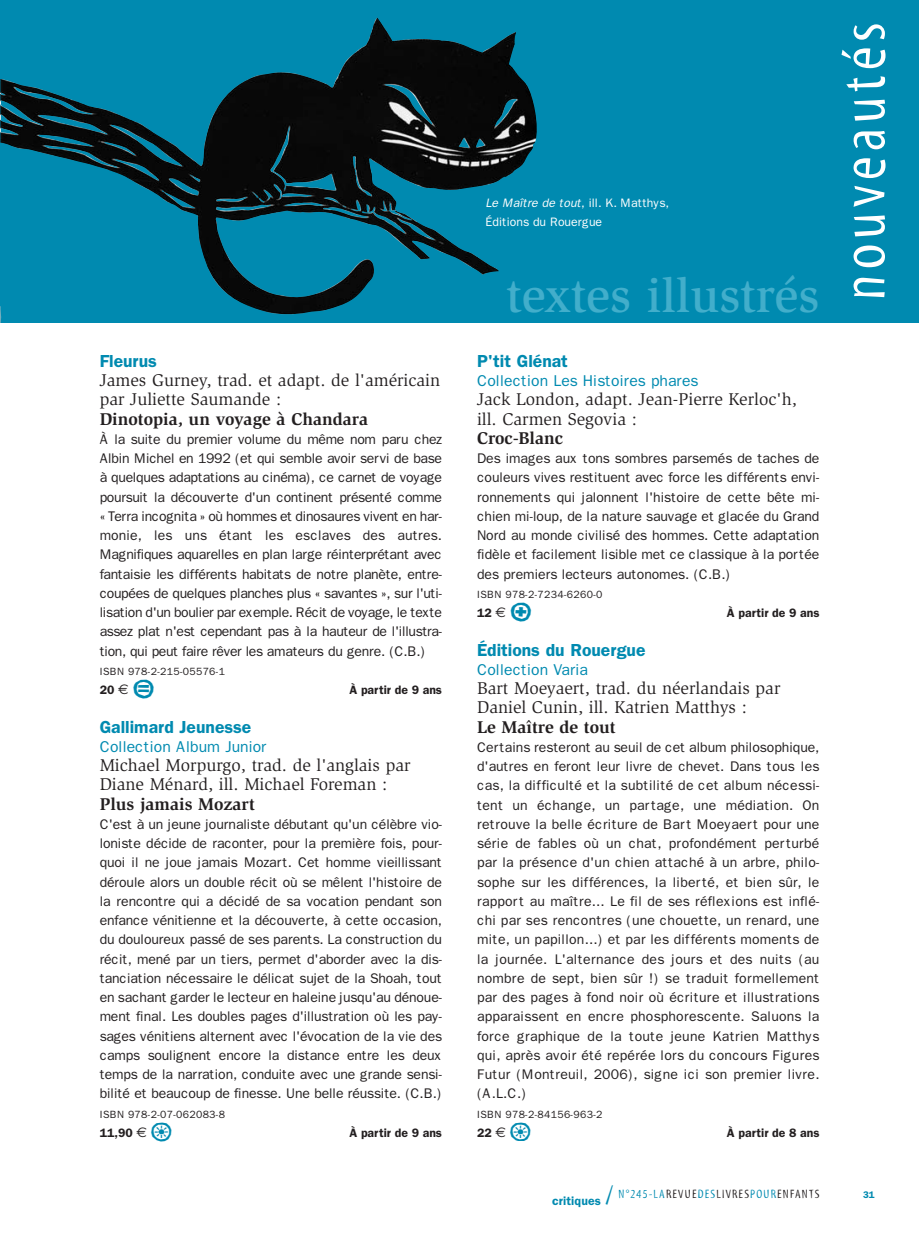
<style>
.page{position:relative;width:919px;height:1241px;background:#fff}
.page>*{position:absolute;margin:0;border:0;box-sizing:border-box;transform-origin:0 0}
.t1{font:63px "Myriad Tilt";letter-spacing:.08em;color:#fff}
.t2{font:500 49px "Slimbach";color:#42aecb}
.t3{font:35px "Ale Signs White LL";color:#008ab0}
.t4{font:17.5px/19.2px "Slimbach";color:#231f20}
.t5{font:700 17.5px "Slimbach";color:#231f20}
.t6{font:600 17.5px "Franklin Gothic";color:#008ab0}
.t7{font:15.75px "Franklin Gothic";color:#008ab0}
.t8{font:14px/19.2px "Franklin Gothic";letter-spacing:-.005em;color:#231f20;text-align:justify}
.t9{font:600 12.25px "Franklin Gothic";color:#231f20}
.t10{font:12.25px/19.2px "Franklin Gothic";letter-spacing:-.005em;color:#fff}
.t11{font:12.25px "Myriad Tilt";letter-spacing:.1em;color:#231f20}
.t12{font:10.5px "Franklin Gothic";letter-spacing:.03em;color:#231f20}
.t13{font:600 9.62px "Franklin Gothic";color:#008ab0}
.s1{font-family:"Euro Sans";font-weight:400;font-size:14px}
.s2{font-style:italic}
.s3{font-family:"Franklin Gothic";font-weight:600;color:#008ab0}
.s4{font-size:26.25px;color:#008ab0}
.s5{color:#008ab0}
</style>
<div class="page">
<div style="left:0;top:0;width:919px;height:323px;background:#008ab0"></div>
<img style="left:0;top:18px;width:537px;height:305px">
<p class="t6" style="left:100px;top:355px;width:59px">Fleurus</p>
<p class="t4" style="left:100px;top:372px;width:342px">James Gurney, trad. et adapt. de l'américain par Juliette Saumande :</p>
<p class="t5" style="left:100px;top:412px;width:270px">Dinotopia, un voyage à Chandara</p>
<p class="t8" style="left:100px;top:431px;width:344px">À la suite du premier volume du même nom paru chez Albin Michel en 1992 (et qui semble avoir servi de base à quelques adaptations au cinéma), ce carnet de voyage poursuit la découverte d'un continent présenté comme « Terra incognita » où hommes et dinosaures vivent en har&shy;monie, les uns étant les esclaves des autres.<br>Magnifiques aquarelles en plan large réinterprétant avec fantaisie les différents habitats de notre planète, entre&shy;coupées de quelques planches plus « savantes », sur l'uti&shy;lisation d'un boulier par exemple. Récit de voyage, le texte assez plat n'est cependant pas à la hauteur de l'illustra&shy;tion, qui peut faire rêver les amateurs du genre. (C.B.)</p>
<p class="t12" style="left:100px;top:668px;width:127px">ISBN 978-2-215-05576-1</p>
<p class="t9" style="left:100px;top:686px;width:30px">20 <span class="s1">€</span></p>
<h3 class="t3" style="left:132px;top:666px;width:24px">a</h3>
<p class="t9" style="left:349px;top:686px;width:94px">À partir de 9 ans</p>
<p class="t6" style="left:100px;top:721px;width:153px">Gallimard Jeunesse</p>
<p class="t7" style="left:100px;top:741px;width:168px">Collection Album Junior</p>
<p class="t4" style="left:100px;top:757px;width:312px">Michael Morpurgo, trad. de l'anglais par<br>Diane Ménard, ill. Michael Foreman :</p>
<p class="t5" style="left:100px;top:797px;width:157px">Plus jamais Mozart</p>
<p class="t8" style="left:100px;top:816px;width:344px">C'est à un jeune journaliste débutant qu'un célèbre vio&shy;loniste décide de raconter, pour la première fois, pour&shy;quoi il ne joue jamais Mozart. Cet homme vieillissant déroule alors un double récit où se mêlent l'histoire de la rencontre qui a décidé de sa vocation pendant son enfance vénitienne et la découverte, à cette occasion, du douloureux passé de ses parents. La construction du récit, mené par un tiers, permet d'aborder avec la dis&shy;tanciation nécessaire le délicat sujet de la Shoah, tout en sachant garder le lecteur en haleine jusqu'au dénoue&shy;ment final. Les doubles pages d'illustration où les pay&shy;sages vénitiens alternent avec l'évocation de la vie des camps soulignent encore la distance entre les deux temps de la narration, conduite avec une grande sensi&shy;bilité et beaucoup de finesse. Une belle réussite. (C.B.)</p>
<p class="t12" style="left:100px;top:1110px;width:127px">ISBN 978-2-07-062083-8</p>
<p class="t9" style="left:100px;top:1129px;width:49px">11,90 <span class="s1">€</span></p>
<h3 class="t3" style="left:151px;top:1109px;width:24px">o</h3>
<p class="t9" style="left:349px;top:1129px;width:94px">À partir de 9 ans</p>
<p class="t10" style="left:485px;top:194px;width:185px"><span class="s2">Le Maître de tout</span>, ill. K. Matthys,<br>Éditions du Rouergue</p>
<h2 class="t2" style="left:506px;top:276px;width:314px">textes illustrés</h2>
<p class="t6" style="left:477px;top:355px;width:92px">P'tit Glénat</p>
<p class="t7" style="left:477px;top:375px;width:223px">Collection Les Histoires phares</p>
<p class="t4" style="left:477px;top:391px;width:321px">Jack London, adapt. Jean-Pierre Kerloc'h, ill. Carmen Segovia :</p>
<p class="t5" style="left:477px;top:431px;width:88px">Croc-Blanc</p>
<p class="t8" style="left:477px;top:450px;width:344px">Des images aux tons sombres parsemés de taches de couleurs vives restituent avec force les différents envi&shy;ronnements qui jalonnent l'histoire de cette bête mi&shy;chien mi-loup, de la nature sauvage et glacée du Grand Nord au monde civilisé des hommes. Cette adaptation fidèle et facilement lisible met ce classique à la portée des premiers lecteurs autonomes. (C.B.)</p>
<p class="t12" style="left:477px;top:591px;width:127px">ISBN 978-2-7234-6260-0</p>
<p class="t9" style="left:477px;top:609px;width:30px">12 <span class="s1">€</span></p>
<h3 class="t3" style="left:509px;top:589px;width:24px">U</h3>
<p class="t9" style="left:727px;top:609px;width:94px">À partir de 9 ans</p>
<p class="t6" style="left:477px;top:644px;width:170px">Éditions du Rouergue</p>
<p class="t7" style="left:477px;top:664px;width:112px">Collection Varia</p>
<p class="t4" style="left:477px;top:680px;width:305px">Bart Moeyaert, trad. du néerlandais par<br>Daniel Cunin, ill. Katrien Matthys :</p>
<p class="t5" style="left:477px;top:720px;width:140px">Le Maître de tout</p>
<p class="t8" style="left:477px;top:739px;width:344px">Certains resteront au seuil de cet album philosophique, d'autres en feront leur livre de chevet. Dans tous les cas, la difficulté et la subtilité de cet album nécessi&shy;tent un échange, un partage, une médiation. On retrouve la belle écriture de Bart Moeyaert pour une série de fables où un chat, profondément perturbé par la présence d'un chien attaché à un arbre, philo&shy;sophe sur les différences, la liberté, et bien sûr, le rapport au maître... Le fil de ses réflexions est inflé&shy;chi par ses rencontres (une chouette, un renard, une mite, un papillon...) et par les différents moments de la journée. L'alternance des jours et des nuits (au nombre de sept, bien sûr !) se traduit formellement par des pages à fond noir où écriture et illustrations apparaissent en encre phosphorescente. Saluons la force graphique de la toute jeune Katrien Matthys qui, après avoir été repérée lors du concours Figures Futur (Montreuil, 2006), signe ici son premier livre. (A.L.C.)</p>
<p class="t12" style="left:477px;top:1110px;width:127px">ISBN 978-2-84156-963-2</p>
<p class="t9" style="left:477px;top:1129px;width:30px">22 <span class="s1">€</span></p>
<h3 class="t3" style="left:509px;top:1109px;width:24px">o</h3>
<p class="t9" style="left:727px;top:1129px;width:94px">À partir de 8 ans</p>
<p class="t11" style="left:552px;top:1189px;width:269px"><span class="s3">critiques</span> <span class="s4">/</span> <span class="s5">N°245-LA</span>REVUE<span class="s5">DES</span>LIVRES<span class="s5">POUR</span>ENFANTS</p>
<h1 class="t1" style="left:840px;top:301px;width:280px;rotate:-90deg">nouveautés</h1>
<p class="t13" style="left:863px;top:1191px;width:13px">31</p>
</div>
